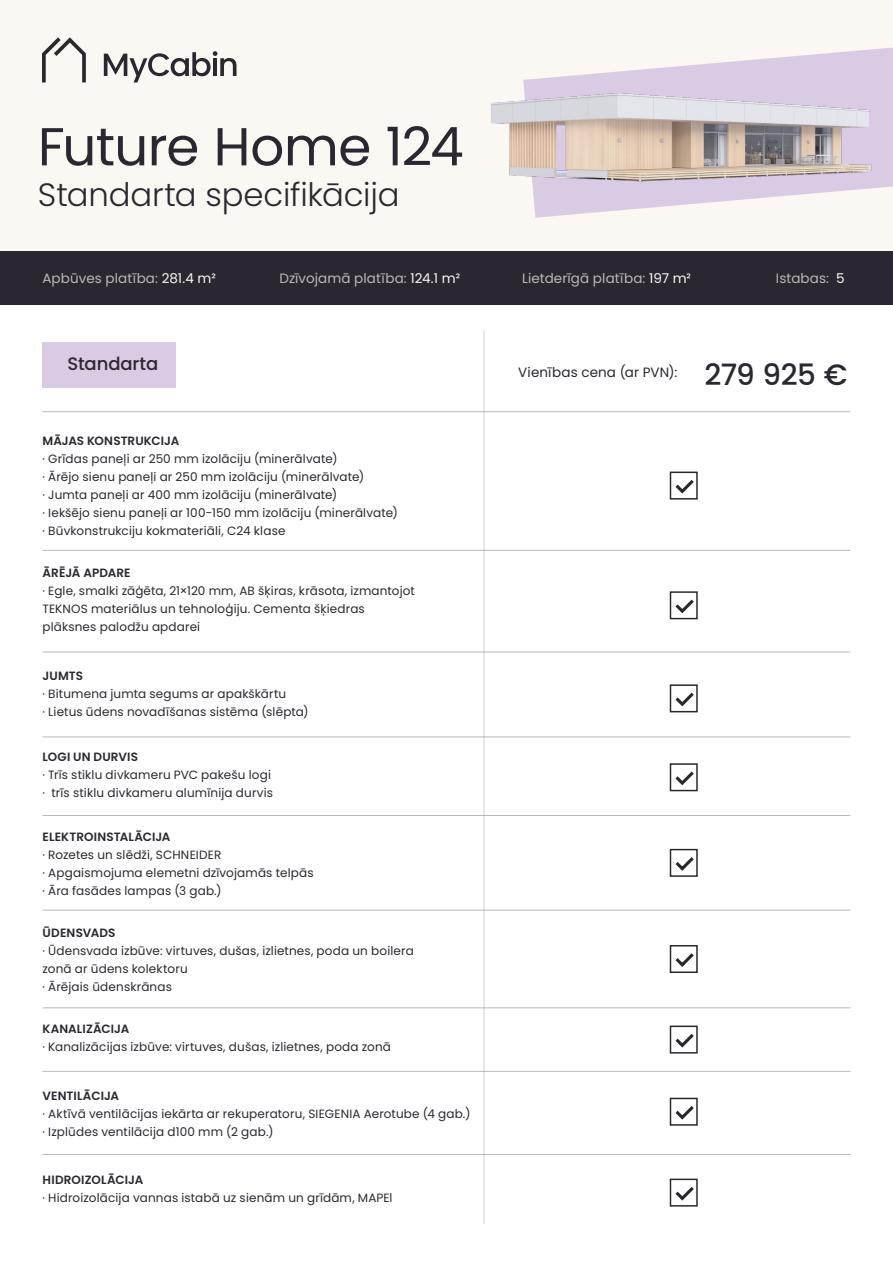
<style>
.page{position:relative;width:893px;height:1263px;background:#fff}
.page>*{position:absolute;margin:0;border:0;box-sizing:border-box;transform-origin:0 0}
.t1{font:53.4px "Poppins";letter-spacing:-.015em;color:#2b2730}
.t2{font:300 32.25px "Poppins";letter-spacing:-.005em;color:#2b2730}
.t3{font:500 29.4px "Poppins";letter-spacing:-.02em;color:#2b2730}
.t4{font:500 18px "Poppins";letter-spacing:-.01em;color:#2b2730}
.t5{font:13.5px "Poppins";letter-spacing:.01em;color:rgb(251 247 242/.7)}
.t6{font:13.5px "Poppins";letter-spacing:.01em;color:#2b2730}
.t7{font:12px/18px "Poppins";letter-spacing:.015em;color:#2b2730}
.t8{font:600 12px "Poppins";letter-spacing:.005em;color:#2b2730}
.s1{color:#fbf7f2}
</style>
<div class="page">
<div style="left:42px;top:342px;width:133px;height:46px;background:#d9cbe4"></div>
<div style="left:0;top:0;width:893px;height:251px;background:#fbf7f2"></div>
<svg style="left:523px;top:48px;width:370px;height:170px"></svg>
<svg style="left:42px;top:37px;width:44px;height:45px"></svg>
<svg style="left:104px;top:51px;width:132px;height:31px"></svg>
<div style="left:0;top:251px;width:893px;height:54px;background:#2b2730"></div>
<hr style="left:483px;top:330px;width:2px;height:894px;background:#c6c5c5">
<hr style="left:43px;top:411px;width:807px;height:1px;background:#71706f">
<hr style="left:43px;top:550px;width:807px;height:1px;background:#71706f">
<hr style="left:43px;top:652px;width:807px;height:1px;background:#71706f">
<hr style="left:43px;top:736px;width:807px;height:1px;background:#71706f">
<hr style="left:43px;top:815px;width:807px;height:1px;background:#71706f">
<hr style="left:43px;top:910px;width:807px;height:1px;background:#71706f">
<hr style="left:43px;top:1007px;width:807px;height:1px;background:#71706f">
<hr style="left:43px;top:1071px;width:807px;height:1px;background:#71706f">
<hr style="left:43px;top:1154px;width:807px;height:1px;background:#71706f">
<div style="left:670px;top:472px;width:28px;height:28px;border:2px solid #2b2730"></div>
<svg style="left:672px;top:476px;width:25px;height:20px"></svg>
<div style="left:670px;top:591px;width:28px;height:28px;border:2px solid #2b2730"></div>
<svg style="left:672px;top:596px;width:25px;height:19px"></svg>
<div style="left:670px;top:684px;width:28px;height:28px;border:2px solid #2b2730"></div>
<svg style="left:672px;top:689px;width:25px;height:20px"></svg>
<div style="left:670px;top:763px;width:28px;height:28px;border:2px solid #2b2730"></div>
<svg style="left:672px;top:768px;width:25px;height:19px"></svg>
<div style="left:670px;top:849px;width:28px;height:28px;border:2px solid #2b2730"></div>
<svg style="left:672px;top:854px;width:25px;height:19px"></svg>
<div style="left:670px;top:945px;width:28px;height:28px;border:2px solid #2b2730"></div>
<svg style="left:672px;top:950px;width:25px;height:19px"></svg>
<div style="left:670px;top:1025px;width:28px;height:28px;border:2px solid #2b2730"></div>
<svg style="left:672px;top:1030px;width:25px;height:20px"></svg>
<div style="left:670px;top:1098px;width:28px;height:28px;border:2px solid #2b2730"></div>
<svg style="left:672px;top:1102px;width:25px;height:20px"></svg>
<div style="left:670px;top:1178px;width:28px;height:28px;border:2px solid #2b2730"></div>
<svg style="left:672px;top:1183px;width:25px;height:20px"></svg>
<img style="left:490px;top:83px;width:391px;height:112px">
<h1 class="t1" style="left:38px;top:116px;width:427px">Future Home 124</h1>
<h2 class="t2" style="left:38px;top:176px;width:363px">Standarta specifikācija</h2>
<p class="t5" style="left:43px;top:271px;width:175px">Apbūves platība: <span class="s1">281.4 m²</span></p>
<p class="t5" style="left:279px;top:271px;width:182px">Dzīvojamā platība: <span class="s1">124.1 m²</span></p>
<p class="t5" style="left:522px;top:271px;width:170px">Lietderīgā platība: <span class="s1">197 m²</span></p>
<p class="t5" style="left:776px;top:271px;width:70px">Istabas: <span class="s1">5</span></p>
<h3 class="t4" style="left:68px;top:354px;width:92px">Standarta</h3>
<h3 class="t3" style="left:705px;top:358px;width:144px">279 925 €</h3>
<p class="t6" style="left:518px;top:365px;width:160px">Vienības cena (ar PVN):</p>
<p class="t8" style="left:43px;top:434px;width:138px">MĀJAS KONSTRUKCIJA</p>
<p class="t7" style="left:43px;top:450px;width:357px">∙ Grīdas paneļi ar 250 mm izolāciju (minerālvate)<br>∙ Ārējo sienu paneļi ar 250 mm izolāciju (minerālvate)<br>∙ Jumta paneļi ar 400 mm izolāciju (minerālvate)<br>∙ Iekšējo sienu paneļi ar 100-150 mm izolāciju (minerālvate) ∙ Būvkonstrukciju kokmateriāli, C24 klase</p>
<p class="t8" style="left:43px;top:566px;width:90px">ĀRĒJĀ APDARE</p>
<p class="t7" style="left:43px;top:582px;width:374px">∙ Egle, smalki zāģēta, 21×120 mm, AB šķiras, krāsota, izmantojot<br>TEKNOS materiālus un tehnoloģiju. Cementa šķiedras plāksnes palodžu apdarei</p>
<p class="t8" style="left:43px;top:668px;width:42px">JUMTS</p>
<p class="t7" style="left:43px;top:684px;width:268px">∙ Bitumena jumta segums ar apakškārtu<br>∙ Lietus ūdens novadīšanas sistēma (slēpta)</p>
<p class="t8" style="left:43px;top:750px;width:97px">LOGI UN DURVIS</p>
<p class="t7" style="left:43px;top:766px;width:232px">∙ Trīs stiklu divkameru PVC pakešu logi ∙ trīs stiklu divkameru alumīnija durvis</p>
<p class="t8" style="left:43px;top:830px;width:130px">ELEKTROINSTALĀCIJA</p>
<p class="t7" style="left:43px;top:846px;width:273px">∙ Rozetes un slēdži, SCHNEIDER<br>∙ Apgaismojuma elemetni dzīvojamās telpās ∙ Āra fasādes lampas (3 gab.)</p>
<p class="t8" style="left:43px;top:926px;width:75px">ŪDENSVADS</p>
<p class="t7" style="left:43px;top:942px;width:373px">∙ Ūdensvada izbūve: virtuves, dušas, izlietnes, poda un boilera zonā ar ūdens kolektoru<br>∙ Ārējais ūdenskrānas</p>
<p class="t8" style="left:43px;top:1021px;width:88px">KANALIZĀCIJA</p>
<p class="t7" style="left:43px;top:1037px;width:350px">∙ Kanalizācijas izbūve: virtuves, dušas, izlietnes, poda zonā</p>
<p class="t8" style="left:43px;top:1088px;width:78px">VENTILĀCIJA</p>
<p class="t7" style="left:43px;top:1104px;width:429px">∙ Aktīvā ventilācijas iekārta ar rekuperatoru, SIEGENIA Aerotube (4 gab.) ∙ Izplūdes ventilācija d100 mm (2 gab.)</p>
<p class="t8" style="left:43px;top:1173px;width:102px">HIDROIZOLĀCIJA</p>
<p class="t7" style="left:43px;top:1189px;width:352px">∙ Hidroizolācija vannas istabā uz sienām un grīdām, MAPEl</p>
</div>
